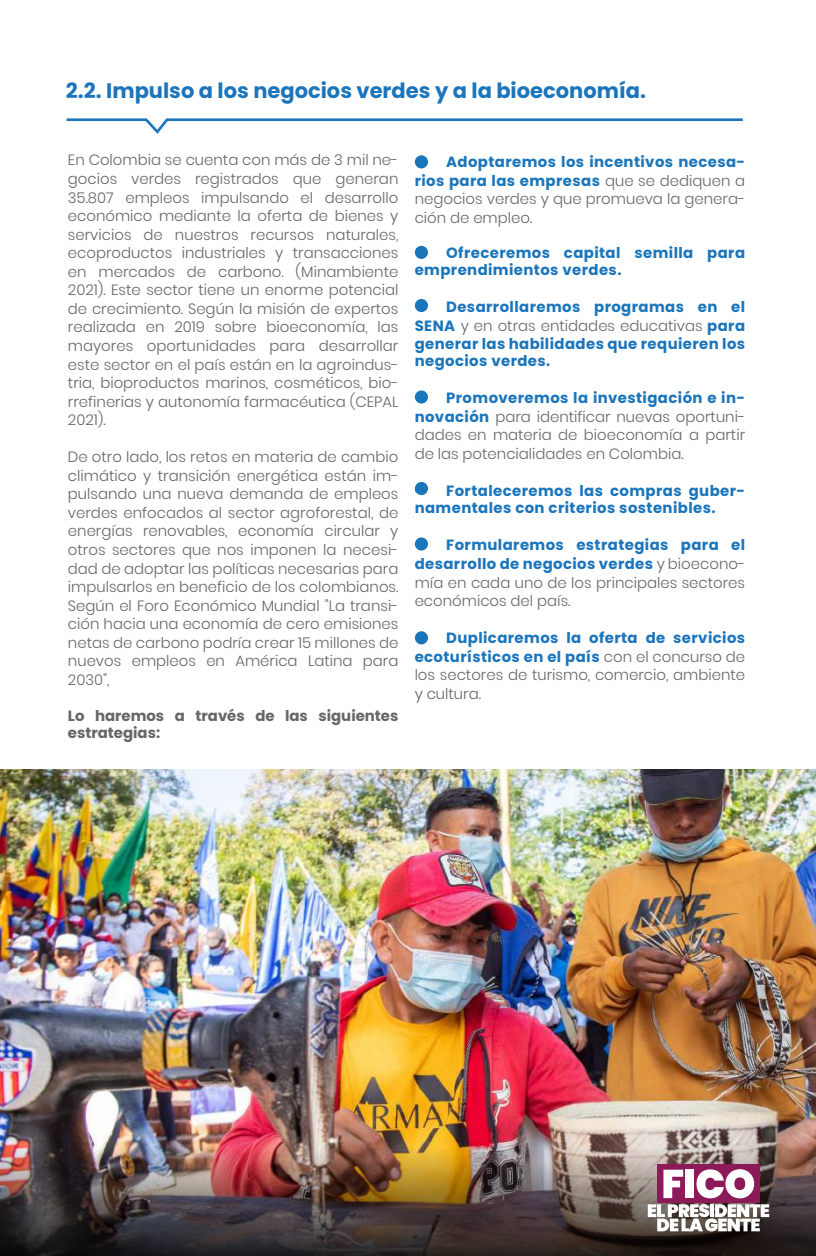
<style>
.page{position:relative;width:816px;height:1256px;background:#fff}
.page>*{position:absolute;margin:0;border:0;box-sizing:border-box;transform-origin:0 0}
.t1{font:700 21px "Poppins";color:#1b75bb}
.t2{font:300 14.88px/18.6px "Poppins";color:#666;text-align:justify}
.t3{font:700 14.88px/17.8px "Poppins";letter-spacing:.025em;color:#1b75bb}
.t4{font:700 14.88px/17.5px "Poppins";color:#666}
.s1{font-weight:700;color:#1b75bb}
.s2{font-weight:300;color:#666}
</style>
<div class="page">
<img style="left:0;top:769px;width:816px;height:376px">
<img style="left:0;top:1145px;width:816px;height:111px">
<svg style="left:66px;top:118px;width:677px;height:16px"></svg>
<div style="left:657px;top:1164px;width:103px;height:38px;background:#8c1a58"></div>
<svg style="left:663px;top:1170px;width:20px;height:28px"></svg>
<div style="left:685px;top:1170px;width:9px;height:28px;background:#fff"></div>
<svg style="left:696px;top:1169px;width:58px;height:29px"></svg>
<svg style="left:647px;top:1204px;width:122px;height:27px"></svg>
<div style="left:415px;top:155px;width:13px;height:13px;background:#1b75bb;border-radius:50%"></div>
<div style="left:415px;top:246px;width:13px;height:13px;background:#1b75bb;border-radius:50%"></div>
<div style="left:415px;top:299px;width:13px;height:13px;background:#1b75bb;border-radius:50%"></div>
<div style="left:415px;top:390px;width:13px;height:14px;background:#1b75bb;border-radius:50%"></div>
<div style="left:415px;top:482px;width:13px;height:13px;background:#1b75bb;border-radius:50%"></div>
<div style="left:415px;top:537px;width:13px;height:13px;background:#1b75bb;border-radius:50%"></div>
<div style="left:415px;top:631px;width:13px;height:13px;background:#1b75bb;border-radius:50%"></div>
<h1 class="t1" style="left:66px;top:79px;width:581px">2.2. Impulso a los negocios verdes y a la bioeconomía.</h1>
<p class="t2" style="left:68px;top:151px;width:332px">En Colombia se cuenta con más de 3 mil ne&shy;gocios verdes registrados que generan 35.807 empleos impulsando el desarrollo económico mediante la oferta de bienes y servicios de nuestros recursos naturales, ecoproductos industriales y transacciones en mercados de carbono. (Minambiente 2021). Este sector tiene un enorme potencial de crecimiento. Según la misión de expertos realizada en 2019 sobre bioeconomía, las mayores oportunidades para desarrollar este sector en el país están en la agroindus&shy;tria, bioproductos marinos, cosméticos, bio&shy;rrefinerias y autonomía farmacéutica (CEPAL 2021).</p>
<p class="t2" style="left:68px;top:448px;width:332px">De otro lado, los retos en materia de cambio climático y transición energética están im&shy;pulsando una nueva demanda de empleos verdes enfocados al sector agroforestal, de energías renovables, economía circular y otros sectores que nos imponen la necesi&shy;dad de adoptar las políticas necesarias para impulsarlos en beneficio de los colombianos.<br>Según el Foro Económico Mundial "La transi&shy;ción hacia una economía de cero emisiones netas de carbono podría crear 15 millones de nuevos empleos en América Latina para 2030",</p>
<p class="t4" style="left:68px;top:707px;width:332px">Lo haremos a través de las siguientes estrategias:</p>
<p class="t2" style="left:414px;top:153px;width:332px">• <span class="s1">Adoptaremos los incentivos necesa&shy;rios para las empresas</span> que se dediquen a negocios verdes y que promueva la genera&shy;ción de empleo.</p>
<p class="t3" style="left:414px;top:244px;width:332px;line-height:17.5px">• Ofreceremos capital semilla para emprendimientos verdes.</p>
<p class="t3" style="left:414px;top:298px;width:332px;text-align:justify"><span class="s2">•</span> Desarrollaremos programas en el SENA <span class="s2">y en otras entidades educativas</span> para generar las habilidades que requieren los negocios verdes.</p>
<p class="t2" style="left:414px;top:389px;width:332px">• <span class="s1">Promoveremos la investigación e in&shy;novación</span> para identificar nuevas oportuni&shy;dades en materia de bioeconomía a partir de las potencialidades en Colombia.</p>
<p class="t3" style="left:414px;top:482px;width:332px;line-height:17.5px"><span class="s2">•</span> Fortaleceremos las compras guber&shy;namentales con criterios sostenibles.</p>
<p class="t2" style="left:414px;top:536px;width:332px">• <span class="s1">Formularemos estrategias para el desarrollo de negocios verdes</span> y bioecono&shy;mía en cada uno de los principales sectores económicos del país.</p>
<p class="t2" style="left:414px;top:629px;width:332px">• <span class="s1">Duplicaremos la oferta de servicios ecoturísticos en el país</span> con el concurso de los sectores de turismo, comercio, ambiente y cultura.</p>
</div>
